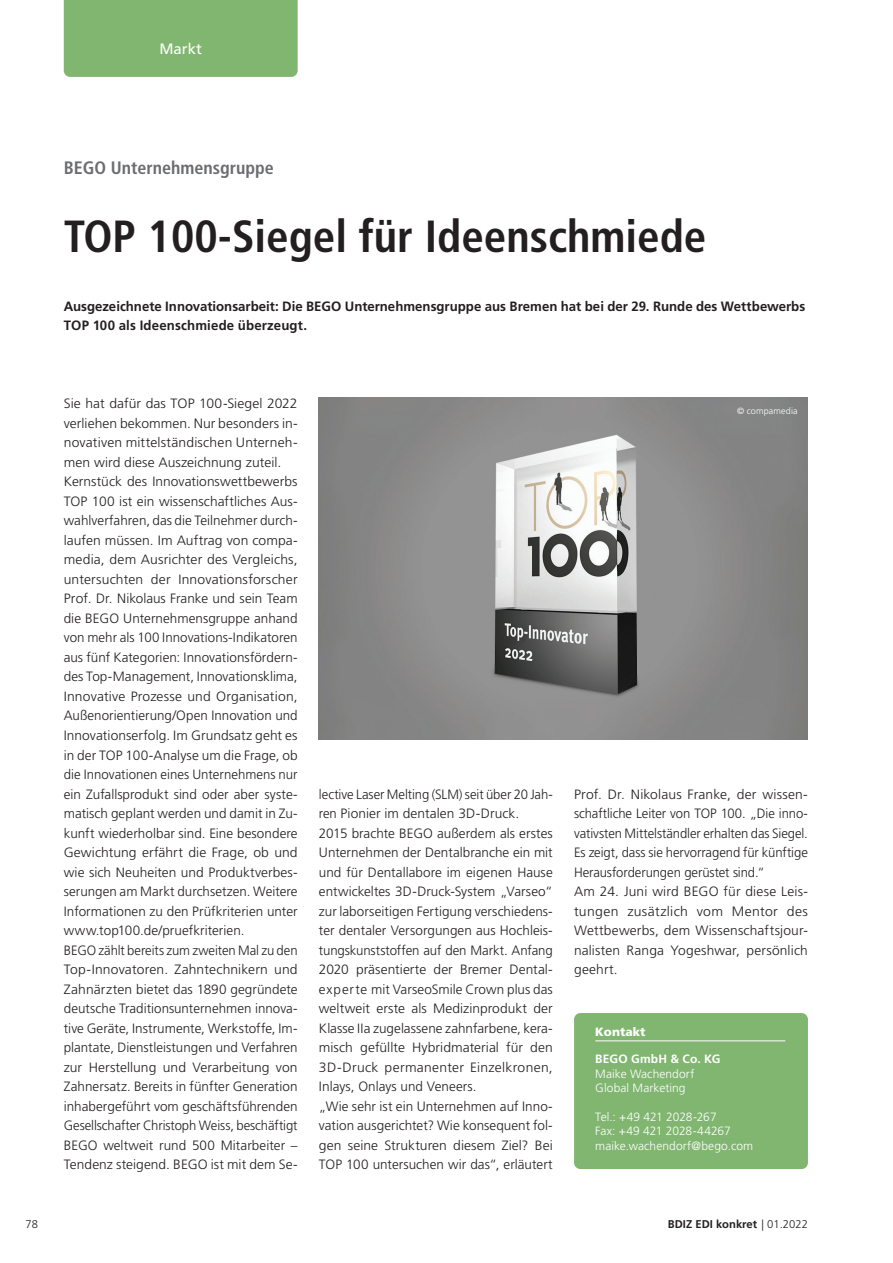
<style>
.page{position:relative;width:893px;height:1263px;background:#fff}
.page>*{position:absolute;margin:0;border:0;box-sizing:border-box;transform-origin:0 0}
.Headline{font:700 condensed 45px "Frutiger LT Std";color:#231f20}
.Subline{font:700 condensed 18px "Frutiger LT Std";color:#6c6d70}
.t1{font:15px "Frutiger LT Std";color:#fff}
.Content{font:300 13.5px/19.5px "Frutiger LT Std";letter-spacing:.005em;color:#231f20;text-align:justify}
.Headline-2{font:700 13.5px/19.5px "Frutiger LT Std";color:#231f20}
.ContactDetails{font:300 12px/14.4px "Frutiger LT Std";letter-spacing:.005em;color:#fff}
.ContactDetails_Name{font:700 12px "Frutiger LT Std";letter-spacing:.015em;color:#fff}
.ContactDetails_Head{font:900 12px "Frutiger LT Std";color:#fff}
.Footer_Issue{font:700 11.25px "Frutiger LT Std";color:#231f20}
.t2{font:300 11.25px "Frutiger LT Std";color:#231f20}
.Copyright{font:300 9px "Frutiger LT Std";letter-spacing:.02em;color:#fff}
.s1{font-weight:300}
</style>
<div class="page">
<div style="left:64px;top:0;width:234px;height:77px;background:#81b671"></div>
<img style="left:319px;top:397px;width:489px;height:343px">
<div style="left:574px;top:1013px;width:234px;height:156px;background:#81b671;border-radius:6px"></div>
<hr style="left:595px;top:1040px;width:190px;height:1px;background:#fff">
<p class="t1" style="left:159px;top:40px;width:44px">Markt</p>
<p class="t2" style="left:26px;top:1217px;width:14px">78</p>
<p class="Subline" style="left:64px;top:157px;width:212px">BEGO Unternehmensgruppe</p>
<p class="Headline" style="left:64px;top:210px;width:644px">TOP 100-Siegel für Ideenschmiede</p>
<p class="Headline-2" style="left:64px;top:297px;width:743px">Ausgezeichnete Innovationsarbeit: Die BEGO Unternehmensgruppe aus Bremen hat bei der 29. Runde des Wettbewerbs<br>TOP 100 als Ideenschmiede überzeugt.</p>
<p class="Content" style="left:64px;top:394px;width:235px">Sie hat dafür das TOP 100-Siegel 2022 verliehen bekommen. Nur besonders in&shy;novativen mittelständischen Unterneh&shy;men wird diese Auszeichnung zuteil.</p>
<p class="Content" style="left:64px;top:472px;width:235px">Kernstück des Innovationswettbewerbs TOP 100 ist ein wissenschaftliches Aus&shy;wahlverfahren, das die Teilnehmer durch&shy;laufen müssen. Im Auftrag von compa&shy;media, dem Ausrichter des Vergleichs, untersuchten der Innovationsforscher Prof. Dr. Nikolaus Franke und sein Team die BEGO Unternehmensgruppe anhand von mehr als 100 Innovations-Indikatoren aus fünf Kategorien: Innovationsfördern&shy;des Top-Management, Innovationsklima, Innovative Prozesse und Organisation, Außenorientierung/Open Innovation und Innovationserfolg. Im Grundsatz geht es in der TOP 100-Analyse um die Frage, ob die Innovationen eines Unternehmens nur ein Zufallsprodukt sind oder aber syste&shy;matisch geplant werden und damit in Zu&shy;kunft wiederholbar sind. Eine besondere Gewichtung erfährt die Frage, ob und wie sich Neuheiten und Produktverbes&shy;serungen am Markt durchsetzen. Weitere Informationen zu den Prüfkriterien unter www.top100.de/pruefkriterien.</p>
<p class="Content" style="left:64px;top:940px;width:235px">BEGO zählt bereits zum zweiten Mal zu den Top-Innovatoren. Zahntechnikern und Zahnärzten bietet das 1890 gegründete deutsche Traditionsunternehmen innova&shy;tive Geräte, Instrumente, Werkstoffe, Im&shy;plantate, Dienstleistungen und Verfahren zur Herstellung und Verarbeitung von Zahnersatz. Bereits in fünfter Generation inhabergeführt vom geschäftsführenden Gesellschafter Christoph Weiss, beschäftigt BEGO weltweit rund 500 Mitarbeiter – Tendenz steigend. BEGO ist mit dem Se-</p>
<p class="Content" style="left:319px;top:784px;width:235px">lective Laser Melting (SLM) seit über 20 Jah&shy;ren Pionier im dentalen 3D-Druck.</p>
<p class="Content" style="left:319px;top:823px;width:235px">2015 brachte BEGO außerdem als erstes Unternehmen der Dentalbranche ein mit und für Dentallabore im eigenen Hause entwickeltes 3D-Druck-System „Varseo“ zur laborseitigen Fertigung verschiedens&shy;ter dentaler Versorgungen aus Hochleis&shy;tungskunststoffen auf den Markt. Anfang 2020 präsentierte der Bremer Dental&shy;experte mit VarseoSmile Crown plus das weltweit erste als Medizinprodukt der Klasse IIa zugelassene zahnfarbene, kera&shy;misch gefüllte Hybridmaterial für den 3D-Druck permanenter Einzelkronen, Inlays, Onlays und Veneers.</p>
<p class="Content" style="left:319px;top:1096px;width:235px">„Wie sehr ist ein Unternehmen auf Inno&shy;vation ausgerichtet? Wie konsequent fol&shy;gen seine Strukturen diesem Ziel? Bei TOP 100 untersuchen wir das“, erläutert</p>
<p class="Copyright" style="left:737px;top:406px;width:62px">© compamedia</p>
<p class="Content" style="left:574px;top:784px;width:235px">Prof. Dr. Nikolaus Franke, der wissen&shy;schaftliche Leiter von TOP 100. „Die inno&shy;vativsten Mittelständler erhalten das Siegel.<br>Es zeigt, dass sie hervorragend für künftige Herausforderungen gerüstet sind.“</p>
<p class="Content" style="left:574px;top:882px;width:235px">Am 24. Juni wird BEGO für diese Leis&shy;tungen zusätzlich vom Mentor des Wettbewerbs, dem Wissenschaftsjour&shy;nalisten Ranga Yogeshwar, persönlich geehrt.</p>
<p class="ContactDetails_Head" style="left:595px;top:1025px;width:52px">Kontakt</p>
<p class="ContactDetails_Name" style="left:595px;top:1052px;width:127px">BEGO GmbH &amp; Co. KG</p>
<p class="ContactDetails" style="left:595px;top:1067px;width:101px">Maike Wachendorf<br>Global Marketing</p>
<p class="ContactDetails" style="left:595px;top:1110px;width:137px">Tel.: +49 421 2028-267<br>Fax: +49 421 2028-44267</p>
<p class="ContactDetails" style="left:595px;top:1139px;width:159px">maike.wachendorf@bego.com</p>
<p class="Footer_Issue" style="left:668px;top:1217px;width:142px">BDIZ EDI konkret <span class="s1">| 01.2022</span></p>
</div>
